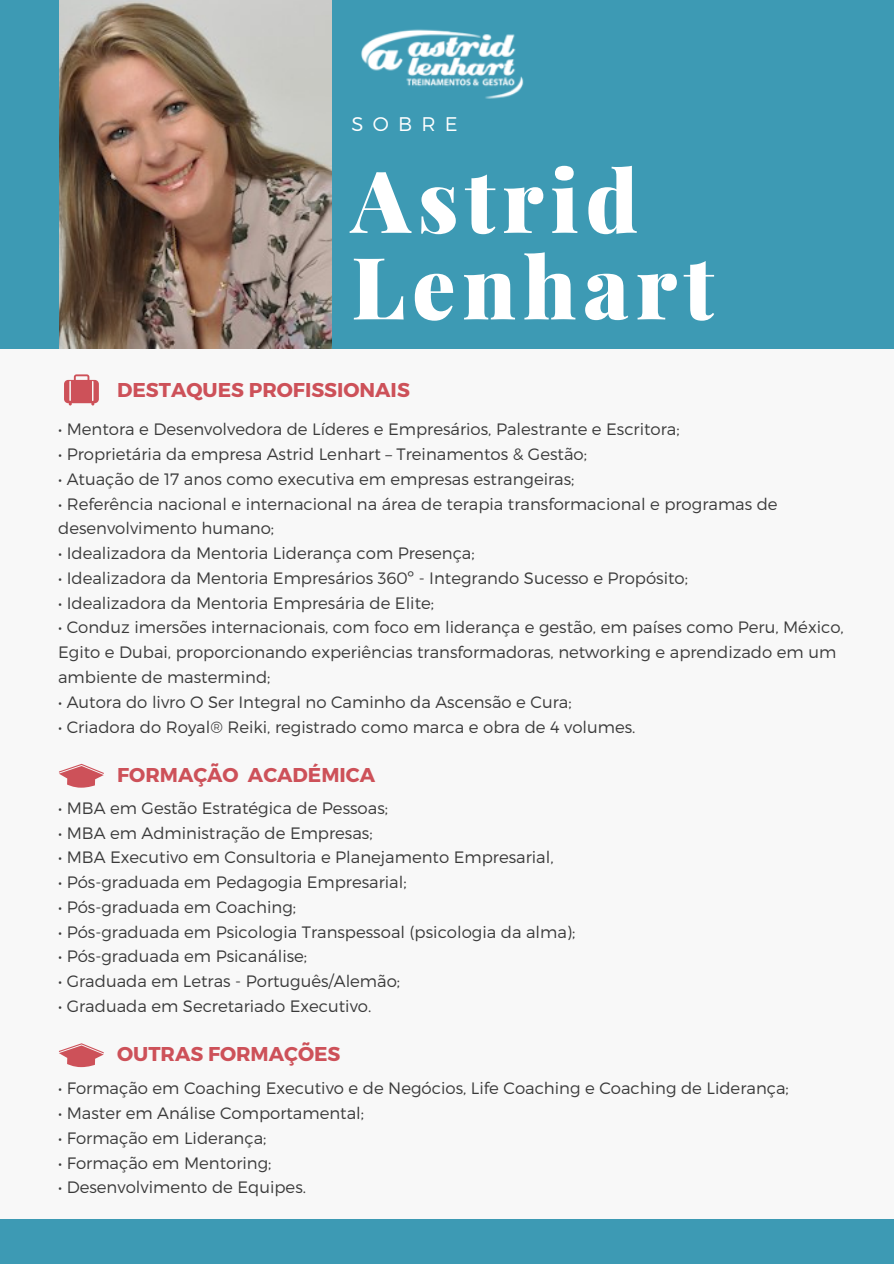
<style>
.page{position:relative;width:894px;height:1264px;background:#fff}
.page>*{position:absolute;margin:0;border:0;box-sizing:border-box;transform-origin:0 0}
.t1{font:900 85.95px/86.4px "Playfair Display";letter-spacing:.08em;color:#fff}
.t2{font:700 19.95px "Montserrat";color:#cd5159}
.t3{font:300 19.65px "Montserrat";letter-spacing:.47em;color:#fff}
.t4{font:300 16.5px/24.8px "Montserrat";color:#3a3a3a}
</style>
<div class="page">
<div style="left:0;top:0;width:893px;height:1263px;background:#f8f8f8"></div>
<div style="left:332px;top:0;width:561px;height:349px;background:#3d9ab4"></div>
<img style="left:58px;top:0;width:273px;height:348px">
<img style="left:361px;top:29px;width:163px;height:70px">
<svg style="left:64px;top:374px;width:35px;height:31px"></svg>
<svg style="left:59px;top:763px;width:45px;height:24px"></svg>
<div style="left:0;top:0;width:58px;height:349px;background:#3d9ab4"></div>
<div style="left:0;top:1218px;width:893px;height:45px;background:#3d9ab4"></div>
<svg style="left:59px;top:1043px;width:45px;height:24px"></svg>
<p class="t3" style="left:351px;top:111px;width:108px">SOBRE</p>
<p class="t1" style="left:351px;top:154px;width:364px">Astrid<br>Lenhart</p>
<p class="t2" style="left:117px;top:376px;width:294px">DESTAQUES PROFISSIONAIS</p>
<h3 class="t4" style="left:58px;top:416px;width:623px">• Mentora e Desenvolvedora de Líderes e Empresários, Palestrante e Escritora;</h3>
<h1 class="t4" style="left:58px;top:441px;width:530px">• Proprietária da empresa Astrid Lenhart – Treinamentos &amp; Gestão;</h1>
<p class="t4" style="left:58px;top:466px;width:517px">• Atuação de 17 anos como executiva em empresas estrangeiras;</p>
<h2 class="t4" style="left:58px;top:490px;width:720px">• Referência nacional e internacional na área de terapia transformacional e programas de desenvolvimento humano;</h2>
<p class="t4" style="left:58px;top:540px;width:418px">• Idealizadora da Mentoria Liderança com Presença;</p>
<p class="t4" style="left:58px;top:565px;width:631px">• Idealizadora da Mentoria Empresários 360º - Integrando Sucesso e Propósito;</p>
<p class="t4" style="left:58px;top:589px;width:377px">• Idealizadora da Mentoria Empresária de Elite;</p>
<p class="t4" style="left:58px;top:614px;width:787px">• Conduz imersões internacionais, com foco em liderança e gestão, em países como Peru, México,<br>Egito e Dubai, proporcionando experiências transformadoras, networking e aprendizado em um ambiente de mastermind;</p>
<p class="t4" style="left:58px;top:688px;width:515px">• Autora do livro O Ser Integral no Caminho da Ascensão e Cura;</p>
<p class="t4" style="left:58px;top:713px;width:578px">• Criadora do Royal®️ Reiki, registrado como marca e obra de 4 volumes.</p>
<p class="t2" style="left:117px;top:761px;width:259px">FORMAÇÃO ACADÉMICA</p>
<p class="t4" style="left:58px;top:794px;width:331px">• MBA em Gestão Estratégica de Pessoas;</p>
<p class="t4" style="left:58px;top:819px;width:316px">• MBA em Administração de Empresas;</p>
<p class="t4" style="left:58px;top:844px;width:497px">• MBA Executivo em Consultoria e Planejamento Empresarial,</p>
<h2 class="t4" style="left:58px;top:869px;width:350px">• Pós-graduada em Pedagogia Empresarial;</h2>
<p class="t4" style="left:58px;top:893px;width:239px">• Pós-graduada em Coaching;</p>
<p class="t4" style="left:58px;top:918px;width:518px">• Pós-graduada em Psicologia Transpessoal (psicologia da alma);</p>
<p class="t4" style="left:58px;top:943px;width:250px">• Pós-graduada em Psicanálise;</p>
<p class="t4" style="left:58px;top:968px;width:343px">• Graduada em Letras - Português/Alemão;</p>
<p class="t4" style="left:58px;top:992px;width:315px">• Graduada em Secretariado Executivo.</p>
<p class="t2" style="left:117px;top:1040px;width:225px">OUTRAS FORMAÇÕES</p>
<p class="t4" style="left:58px;top:1075px;width:732px">• Formação em Coaching Executivo e de Negócios, Life Coaching e Coaching de Liderança;</p>
<p class="t4" style="left:58px;top:1099px;width:307px">• Master em Análise Comportamental;</p>
<p class="t4" style="left:58px;top:1124px;width:210px">• Formação em Liderança;</p>
<p class="t4" style="left:58px;top:1149px;width:215px">• Formação em Mentoring;</p>
<p class="t4" style="left:58px;top:1174px;width:249px">• Desenvolvimento de Equipes.</p>
</div>
